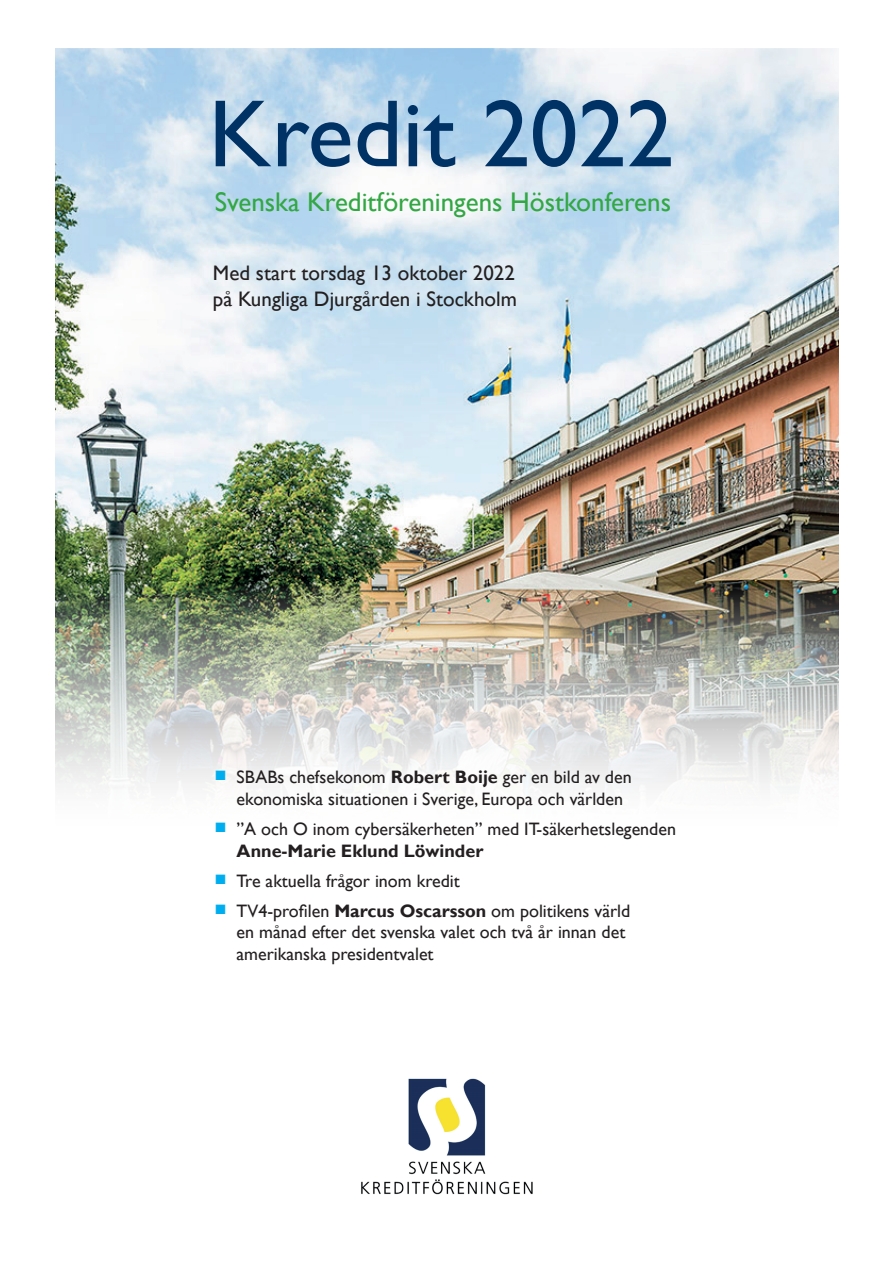
<style>
.page{position:relative;width:893px;height:1263px;background:#fff}
.page>*{position:absolute;margin:0;border:0;box-sizing:border-box;transform-origin:0 0}
.t1{font:96px "Gill Sans";color:#003265}
.t2{font:27px "Gill Sans";color:#33a744}
.t3{font:21px/25.5px "Gill Sans";color:#231f20}
.t4{font:18px/21.6px "Gill Sans";color:#231f20}
.s1{font-weight:700}
</style>
<div class="page">
<img style="left:55px;top:49px;width:783px;height:739px">
<div style="left:206px;top:761px;width:478px;height:212px;background:#fff"></div>
<img style="left:361px;top:1078px;width:172px;height:117px">
<h1 class="t1" style="left:208px;top:78px;width:467px">Kredit 2022</h1>
<h2 class="t2" style="left:215px;top:186px;width:458px">Svenska Kreditföreningens Höstkonferens</h2>
<p class="t3" style="left:213px;top:261px;width:305px">Med start torsdag 13 oktober 2022 på Kungliga Djurgården i Stockholm</p>
<p class="t4" style="left:237px;top:767px;width:397px;text-indent:-21px"><sup>■</sup> SBABs chefsekonom <span class="s1">Robert Boije</span> ger en bild av den ekonomiska situationen i Sverige, Europa och världen</p>
<p class="t4" style="left:237px;top:818px;width:441px;text-indent:-21px"><sup>■</sup> ”A och O inom cybersäkerheten” med IT-säkerhetslegenden<br><span class="s1">Anne-Marie Eklund Löwinder</span></p>
<p class="t4" style="left:215px;top:870px;width:246px"><sup>■</sup> Tre aktuella frågor inom kredit</p>
<p class="t4" style="left:237px;top:900px;width:395px;text-indent:-21px"><sup>■</sup> TV4-profilen <span class="s1">Marcus Oscarsson</span> om politikens värld en månad efter det svenska valet och två år innan det amerikanska presidentvalet</p>
</div>
